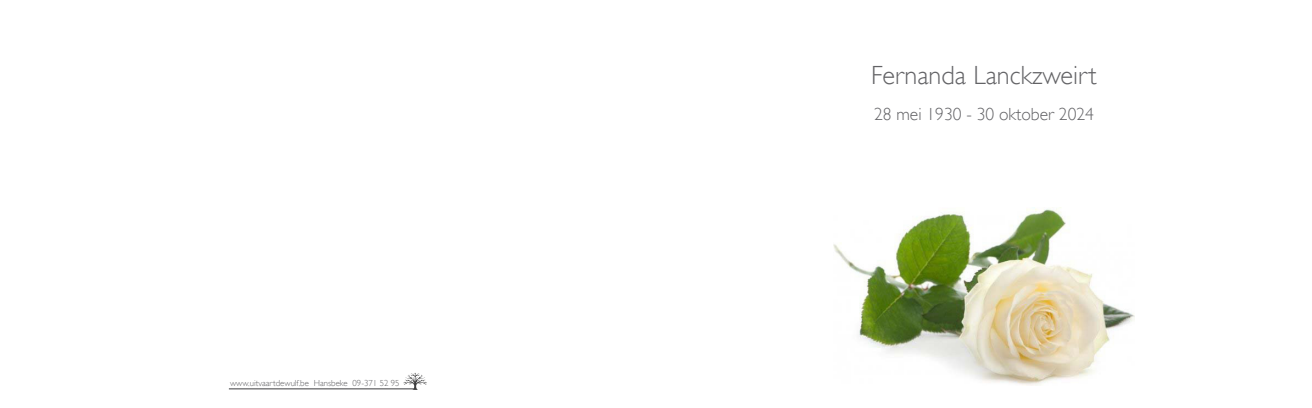
<style>
.page{position:relative;width:1312px;height:408px;background:#fff}
.page>*{position:absolute;margin:0;border:0;box-sizing:border-box;transform-origin:0 0}
.t1{font:300 26.25px "Gill Sans";color:#636366}
.t2{font:300 17.5px "Gill Sans";color:#636366}
.t3{font:300 8.75px "Gill Sans";color:#636366}
</style>
<div class="page">
<img style="left:833px;top:207px;width:301px;height:178px">
<svg style="left:403px;top:373px;width:24px;height:16px"></svg>
<hr style="left:229px;top:388px;width:185px;height:1px;background:#636366">
<p class="t3" style="left:230px;top:378px;width:171px">www.uitvaartdewulf.be Hansbeke 09-371 52 95</p>
<p class="t1" style="left:870px;top:60px;width:227px">Fernanda Lanckzweirt</p>
<p class="t2" style="left:873px;top:104px;width:221px">28 mei 1930 - 30 oktober 2024</p>
</div>
